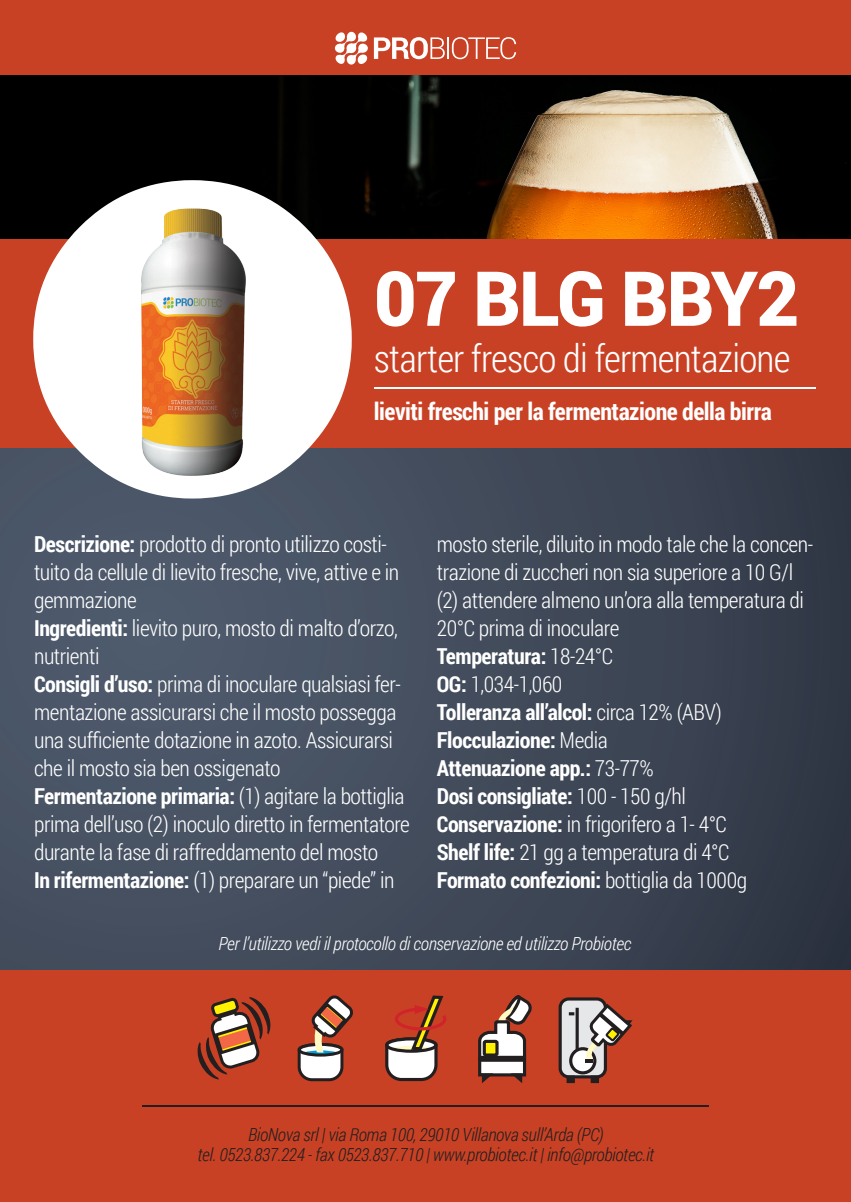
<style>
.page{position:relative;width:851px;height:1202px;background:#fff}
.page>*{position:absolute;margin:0;border:0;box-sizing:border-box;transform-origin:0 0}
.t1{font:900 76px "Roboto";letter-spacing:-.02em;color:#fff}
.t2{font:300 38px "Roboto Condensed";letter-spacing:-.02em;color:#fff}
.t3{font:700 24px "Roboto Condensed";letter-spacing:-.02em;color:#fff}
.t4{font:300 22px/28px "Roboto Condensed";letter-spacing:-.02em;color:#fff}
.t5{font:700 22px "Roboto Condensed";letter-spacing:-.02em;color:#fff}
.t6{font:italic 300 18px "Roboto Condensed";letter-spacing:-.02em;color:#231f20}
.t7{font:italic 300 18px "Roboto Condensed";letter-spacing:-.02em;color:#fff}
.s1{font-weight:700}
.s2{font-weight:300}
</style>
<div class="page">
<img style="left:0;top:75px;width:850px;height:164px">
<div style="left:0;top:0;width:850px;height:75px;background:#c84124"></div>
<div style="left:0;top:954px;width:850px;height:248px;background:#c84124"></div>
<div style="left:0;top:239px;width:850px;height:210px;background:#c84124"></div>
<div style="left:0;top:449px;width:850px;height:520px;background:linear-gradient(to right,#4f5b6d,#333a48)"></div>
<svg style="left:33px;top:180px;width:319px;height:318px"></svg>
<img style="left:45px;top:182px;width:284px;height:316px">
<hr style="left:142px;top:1105px;width:566px;height:2px;background:#231f20">
<hr style="left:374px;top:387px;width:441px;height:2px;background:#fff">
<svg style="left:334px;top:31px;width:34px;height:34px"></svg>
<svg style="left:374px;top:37px;width:70px;height:22px"></svg>
<hr style="left:447px;top:37px;width:2px;height:22px;background:#fff">
<svg style="left:452px;top:37px;width:64px;height:22px"></svg>
<svg style="left:297px;top:995px;width:56px;height:87px"></svg>
<svg style="left:385px;top:995px;width:62px;height:87px"></svg>
<svg style="left:197px;top:997px;width:73px;height:82px"></svg>
<svg style="left:478px;top:995px;width:54px;height:88px"></svg>
<div style="left:560px;top:999px;width:45px;height:78px;background:#e6e7e9;border-radius:9px"></div>
<div style="left:558px;top:997px;width:49px;height:81px;border:3px solid #231f20;border-radius:9px"></div>
<div style="left:566px;top:1075px;width:8px;height:8px;border:3px solid #231f20"></div>
<div style="left:590px;top:1075px;width:9px;height:8px;border:3px solid #231f20"></div>
<hr style="left:575px;top:1008px;width:3px;height:55px;background:#231f20">
<svg style="left:568px;top:1012px;width:6px;height:3px"></svg>
<svg style="left:570px;top:1049px;width:24px;height:24px"></svg>
<div style="left:569px;top:1047px;width:27px;height:27px;border:3px solid #231f20;border-radius:50%"></div>
<svg style="left:584px;top:1001px;width:49px;height:61px"></svg>
<p class="t1" style="left:374px;top:245px;width:426px">07 BLG BBY2</p>
<p class="t2" style="left:374px;top:332px;width:418px">starter fresco di fermentazione</p>
<p class="t3" style="left:374px;top:394px;width:399px">lieviti freschi per la fermentazione della birra</p>
<p class="t4" style="left:34px;top:530px;width:367px"><span class="s1">Descrizione:</span> prodotto di pronto utilizzo costi&shy;tuito da cellule di lievito fresche, vive, attive e in gemmazione</p>
<p class="t4" style="left:34px;top:614px;width:365px"><span class="s1">Ingredienti:</span> lievito puro, mosto di malto d’orzo, nutrienti</p>
<p class="t4" style="left:34px;top:670px;width:368px"><span class="s1">Consigli d’uso:</span> prima di inoculare qualsiasi fer&shy;mentazione assicurarsi che il mosto possegga una sufficiente dotazione in azoto. Assicurarsi che il mosto sia ben ossigenato</p>
<p class="t4" style="left:34px;top:782px;width:377px"><span class="s1">Fermentazione primaria:</span> (1) agitare la bottiglia prima dell’uso (2) inoculo diretto in fermentatore durante la fase di raffreddamento del mosto</p>
<p class="t4" style="left:34px;top:866px;width:362px"><span class="s1">In rifermentazione:</span> (1) preparare un “piede” in</p>
<p class="t4" style="left:436px;top:530px;width:378px">mosto sterile, diluito in modo tale che la concen&shy;trazione di zuccheri non sia superiore a 10 G/l (2) attendere almeno un’ora alla temperatura di 20°C prima di inoculare</p>
<p class="t5" style="left:436px;top:641px;width:178px">Temperatura: <span class="s2">18-24°C</span></p>
<p class="t4" style="left:436px;top:670px;width:127px"><span class="s1">OG:</span> 1,034-1,060</p>
<p class="t5" style="left:436px;top:697px;width:286px">Tolleranza all’alcol: <span class="s2">circa 12% (ABV)</span></p>
<p class="t5" style="left:436px;top:725px;width:173px">Flocculazione: <span class="s2">Media</span></p>
<p class="t5" style="left:436px;top:753px;width:218px">Attenuazione app.: <span class="s2">73-77%</span></p>
<p class="t5" style="left:436px;top:781px;width:250px">Dosi consigliate: <span class="s2">100 - 150 g/hl</span></p>
<p class="t4" style="left:436px;top:810px;width:292px"><span class="s1">Conservazione:</span> in frigorifero a 1- 4°C</p>
<p class="t4" style="left:436px;top:838px;width:294px"><span class="s1">Shelf life:</span> 21 gg a temperatura di 4°C</p>
<p class="t5" style="left:436px;top:865px;width:312px">Formato confezioni: <span class="s2">bottiglia da 1000g</span></p>
<p class="t7" style="left:218px;top:931px;width:414px">Per l’utilizzo vedi il protocollo di conservazione ed utilizzo Probiotec</p>
<p class="t6" style="left:248px;top:1122px;width:357px">BioNova srl | via Roma 100, 29010 Villanova sull’Arda (PC)</p>
<p class="t6" style="left:197px;top:1142px;width:458px">tel. 0523.837.224 - fax 0523.837.710 | www.probiotec.it | info@probiotec.it</p>
</div>
